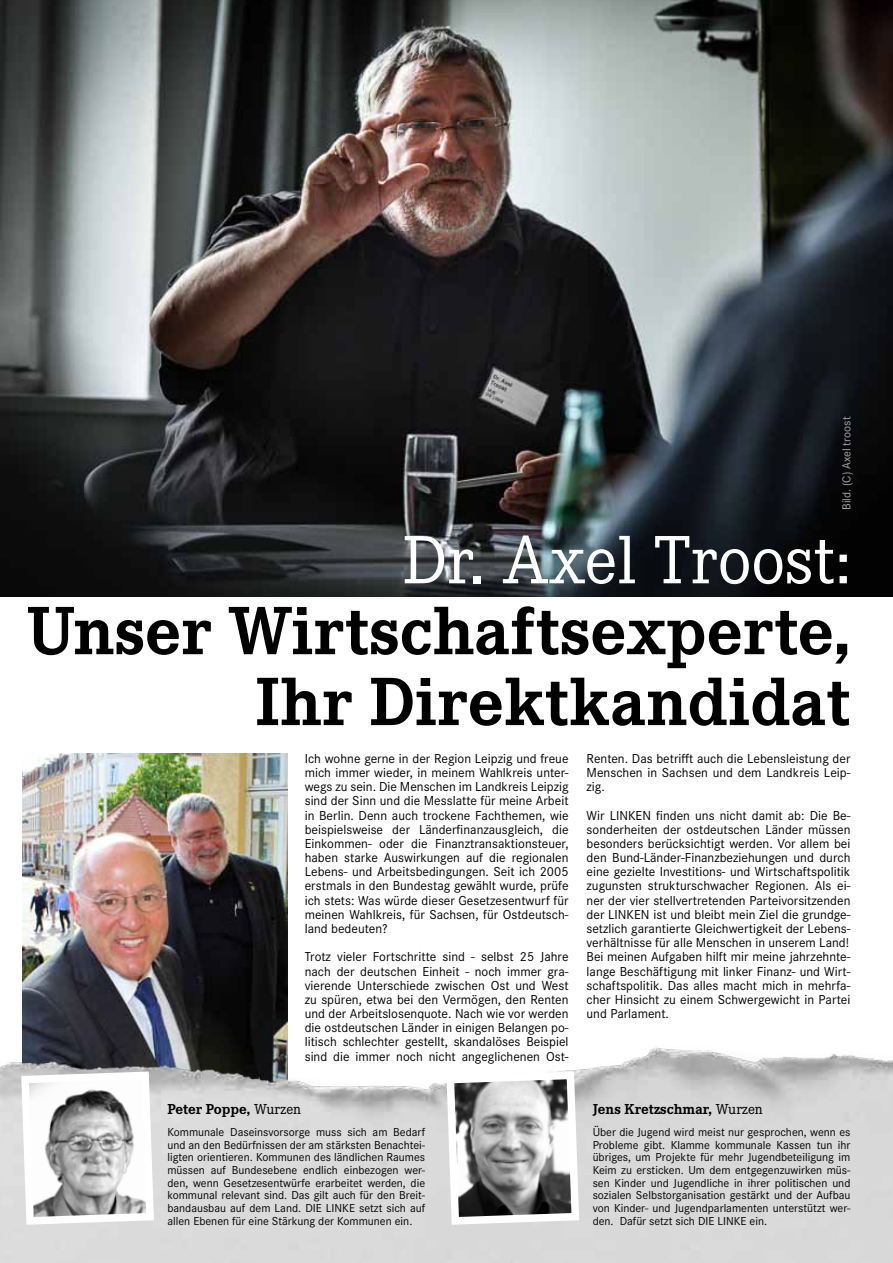
<style>
.page{position:relative;width:893px;height:1263px;background:#fff}
.page>*{position:absolute;margin:0;border:0;box-sizing:border-box;transform-origin:0 0}
.t1{font:700 70.95px/70.9px "Corporate E";color:#000;text-align:right}
.t2{font:70.95px "Corporate E";color:#fff}
.t3{font:700 15px "Corporate E";color:#000}
.t4{font:13.5px/14.1px "Corporate S";color:#000;text-align:justify}
.t5{font:12px/12.6px "Corporate S";color:#000;text-align:justify}
.t6{font:12px "Corporate S";color:#a7a9ac}
.s1{font-weight:400}
</style>
<div class="page">
<img style="left:0;top:0;width:893px;height:596px">
<img style="left:23px;top:753px;width:264px;height:223px">
<img style="left:0;top:976px;width:893px;height:287px">
<svg style="left:443px;top:1068px;width:140px;height:160px"></svg>
<svg style="left:17px;top:1068px;width:141px;height:160px"></svg>
<p class="t6" style="left:840px;top:510px;width:95px;rotate:-90deg">Bild. (C) Axel troost</p>
<h1 class="t2" style="left:403px;top:521px;width:449px">Dr. Axel Troost:</h1>
<h1 class="t1" style="left:27px;top:596px;width:825px">Unser Wirtschaftsexperte,<br>Ihr Direktkandidat</h1>
<p class="t4" style="left:305px;top:751px;width:265px">Ich wohne gerne in der Region Leipzig und freue mich immer wieder, in meinem Wahlkreis unter&shy;wegs zu sein. Die Menschen im Landkreis Leipzig sind der Sinn und die Messlatte für meine Arbeit in Berlin. Denn auch trockene Fachthemen, wie beispielsweise der Länderfinanzausgleich, die Einkommen- oder die Finanztransaktionsteuer, haben starke Auswirkungen auf die regionalen Lebens- und Arbeitsbedingungen. Seit ich 2005 erstmals in den Bundestag gewählt wurde, prüfe ich stets: Was würde dieser Gesetzesentwurf für meinen Wahlkreis, für Sachsen, für Ostdeutsch&shy;land bedeuten?</p>
<p class="t4" style="left:305px;top:950px;width:265px">Trotz vieler Fortschritte sind - selbst 25 Jahre nach der deutschen Einheit - noch immer gra&shy;vierende Unterschiede zwischen Ost und West zu spüren, etwa bei den Vermögen, den Renten und der Arbeitslosenquote. Nach wie vor werden die ostdeutschen Länder in einigen Belangen po&shy;litisch schlechter gestellt, skandalöses Beispiel sind die immer noch nicht angeglichenen Ost-</p>
<p class="t4" style="left:587px;top:751px;width:265px">Renten. Das betrifft auch die Lebensleistung der Menschen in Sachsen und dem Landkreis Leip&shy;zig.</p>
<p class="t4" style="left:587px;top:808px;width:265px">Wir LINKEN finden uns nicht damit ab: Die Be&shy;sonderheiten der ostdeutschen Länder müssen besonders berücksichtigt werden. Vor allem bei den Bund-Länder-Finanzbeziehungen und durch eine gezielte Investitions- und Wirtschaftspolitik zugunsten strukturschwacher Regionen. Als ei&shy;ner der vier stellvertretenden Parteivorsitzenden der LINKEN ist und bleibt mein Ziel die grundge&shy;setzlich garantierte Gleichwertigkeit der Lebens&shy;verhältnisse für alle Menschen in unserem Land!<br>Bei meinen Aufgaben hilft mir meine jahrzehnte&shy;lange Beschäftigung mit linker Finanz- und Wirt&shy;schaftspolitik. Das alles macht mich in mehrfa&shy;cher Hinsicht zu einem Schwergewicht in Partei und Parlament.</p>
<p class="t3" style="left:167px;top:1100px;width:135px">Peter Poppe, <span class="s1">Wurzen</span></p>
<p class="t5" style="left:167px;top:1126px;width:259px">Kommunale Daseinsvorsorge muss sich am Bedarf und an den Bedürfnissen der am stärksten Benachtei&shy;ligten orientieren. Kommunen des ländlichen Raumes müssen auf Bundesebene endlich einbezogen wer&shy;den, wenn Gesetzesentwürfe erarbeitet werden, die kommunal relevant sind. Das gilt auch für den Breit&shy;bandausbau auf dem Land. DIE LINKE setzt sich auf allen Ebenen für eine Stärkung der Kommunen ein.</p>
<p class="t3" style="left:593px;top:1100px;width:172px">Jens Kretzschmar, <span class="s1">Wurzen</span></p>
<p class="t5" style="left:593px;top:1126px;width:259px">Über die Jugend wird meist nur gesprochen, wenn es Probleme gibt. Klamme kommunale Kassen tun ihr übriges, um Projekte für mehr Jugendbeteiligung im Keim zu ersticken. Um dem entgegenzuwirken müs&shy;sen Kinder und Jugendliche in ihrer politischen und sozialen Selbstorganisation gestärkt und der Aufbau von Kinder- und Jugendparlamenten unterstützt wer&shy;den. Dafür setzt sich DIE LINKE ein.</p>
</div>
